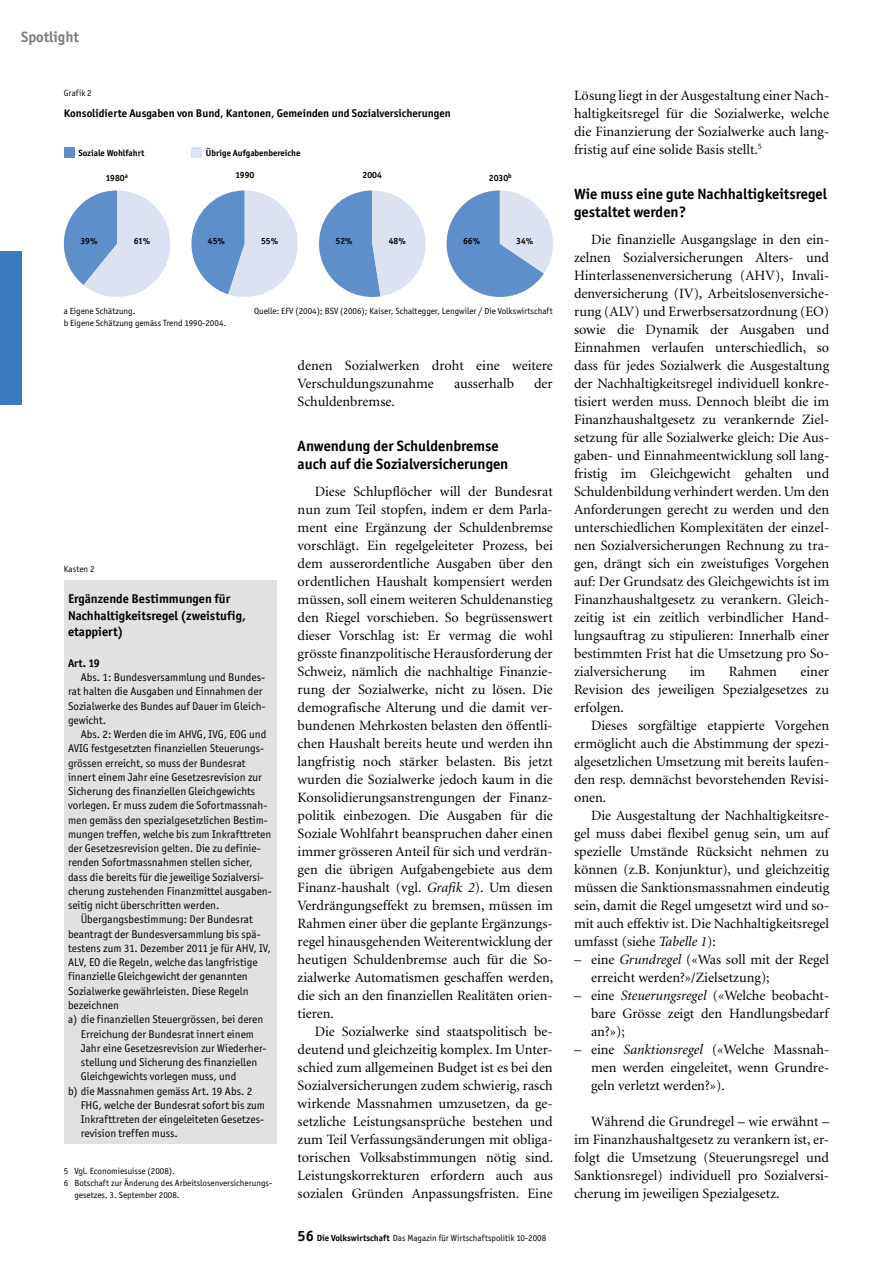
<style>
.page{position:relative;width:893px;height:1263px;background:#fff}
.page>*{position:absolute;margin:0;border:0;box-sizing:border-box;transform-origin:0 0}
._04_Zwischentitel_1{font:700 15px/18px "Officina San ITC";color:#000}
.t1{font:700 15px "Officina San ITC";color:#7c7c7c}
._03_Grundschrift{font:14.25px/18px "Minion";color:#000;text-align:justify}
._10_Kasten-Titel{font:700 12.75px/16.5px "Officina San ITC";color:#000}
._12_Kasten-Text{font:11.25px/14.2px "Officina San ITC";color:#000}
._07a_Legende_Bold{font:700 11.25px "Officina San ITC";color:#000}
._11_Kasten-Untertitel{font:700 11.25px "Officina San ITC";color:#000}
._09_Fussnote{font:9px/12px "Officina San ITC";color:#000}
._08_Abbildungen{font:9px "Officina San ITC";color:#000}
.t2{font:700 9px "Officina San ITC";color:#000}
._06_Abbildungen{font:9px "Officina San ITC";letter-spacing:.005em;color:#000}
.s1{font-style:italic}
.s2{font-weight:700;font-size:15px}
.s3{font-weight:700}
</style>
<div class="page">
<div style="left:0;top:252px;width:21px;height:153px;background:#3b7cc0"></div>
<div style="left:64px;top:580px;width:212px;height:563px;background:#e1e1e1"></div>
<div style="left:64px;top:148px;width:11px;height:10px;background:#5f8fca"></div>
<div style="left:191px;top:148px;width:11px;height:10px;background:#dbe3f3"></div>
<svg style="left:63px;top:190px;width:107px;height:107px"></svg>
<svg style="left:191px;top:190px;width:107px;height:107px"></svg>
<svg style="left:319px;top:190px;width:106px;height:107px"></svg>
<svg style="left:446px;top:190px;width:107px;height:107px"></svg>
<p class="t1" style="left:21px;top:27px;width:59px">Spotlight</p>
<p class="_08_Abbildungen" style="left:64px;top:87px;width:30px">Grafik 2</p>
<p class="_07a_Legende_Bold" style="left:64px;top:106px;width:389px">Konsolidierte Ausgaben von Bund, Kantonen, Gemeinden und Sozialversicherungen</p>
<p class="t2" style="left:78px;top:147px;width:68px">Soziale Wohlfahrt</p>
<p class="t2" style="left:206px;top:147px;width:96px">Übrige Aufgabenbereiche</p>
<p class="t2" style="left:106px;top:173px;width:23px">1980<sup>a</sup></p>
<p class="t2" style="left:235px;top:170px;width:20px">1990</p>
<p class="t2" style="left:362px;top:170px;width:21px">2004</p>
<p class="t2" style="left:489px;top:173px;width:24px">2030<sup>b</sup></p>
<p class="t2" style="left:80px;top:235px;width:19px">39%</p>
<p class="t2" style="left:134px;top:235px;width:18px">61%</p>
<p class="t2" style="left:208px;top:235px;width:19px">45%</p>
<p class="t2" style="left:261px;top:235px;width:19px">55%</p>
<p class="t2" style="left:336px;top:235px;width:19px">52%</p>
<p class="t2" style="left:389px;top:235px;width:19px">48%</p>
<p class="t2" style="left:463px;top:235px;width:19px">66%</p>
<p class="t2" style="left:516px;top:235px;width:19px">34%</p>
<p class="_08_Abbildungen" style="left:64px;top:306px;width:73px">a Eigene Schätzung.</p>
<p class="_08_Abbildungen" style="left:254px;top:306px;width:300px">Quelle: EFV (2004); BSV (2006); Kaiser, Schaltegger, Lengwiler / Die Volkswirtschaft</p>
<p class="_08_Abbildungen" style="left:64px;top:318px;width:164px">b Eigene Schätzung gemäss Trend 1990-2004.</p>
<p class="_06_Abbildungen" style="left:64px;top:564px;width:32px">Kasten 2</p>
<p class="_10_Kasten-Titel" style="left:68px;top:590px;width:179px">Ergänzende Bestimmungen für<br>Nachhaltigkeitsregel (zweistufig, etappiert)</p>
<p class="_11_Kasten-Untertitel" style="left:68px;top:656px;width:33px">Art. 19</p>
<p class="_12_Kasten-Text" style="left:68px;top:670px;width:199px;text-indent:13px">Abs. 1: Bundesversammlung und Bundes&shy;rat halten die Ausgaben und Einnahmen der Sozialwerke des Bundes auf Dauer im Gleich&shy;gewicht.</p>
<p class="_12_Kasten-Text" style="left:68px;top:727px;width:205px;text-indent:13px">Abs. 2: Werden die im AHVG, IVG, EOG und AVIG festgesetzten finanziellen Steuerungs&shy;grössen erreicht, so muss der Bundesrat innert einem Jahr eine Gesetzesrevision zur Sicherung des finanziellen Gleichgewichts vorlegen. Er muss zudem die Sofortmassnah&shy;men gemäss den spezialgesetzlichen Bestim&shy;mungen treffen, welche bis zum Inkrafttreten der Gesetzesrevision gelten. Die zu definie&shy;renden Sofortmassnahmen stellen sicher, dass die bereits für die jeweilige Sozialversi&shy;cherung zustehenden Finanzmittel ausgaben&shy;seitig nicht überschritten werden.</p>
<p class="_12_Kasten-Text" style="left:68px;top:912px;width:204px;text-indent:13px">Übergangsbestimmung: Der Bundesrat beantragt der Bundesversammlung bis spä&shy;testens zum 31. Dezember 2011 je für AHV, IV, ALV, EO die Regeln, welche das langfristige finanzielle Gleichgewicht der genannten Sozialwerke gewährleisten. Diese Regeln bezeichnen</p>
<p class="_12_Kasten-Text" style="left:81px;top:1012px;width:187px;text-indent:-13px">a) die finanziellen Steuergrössen, bei deren Erreichung der Bundesrat innert einem Jahr eine Gesetzesrevision zur Wiederher&shy;stellung und Sicherung des finanziellen Gleichgewichts vorlegen muss, und</p>
<p class="_12_Kasten-Text" style="left:81px;top:1083px;width:186px;text-indent:-13px">b) die Massnahmen gemäss Art. 19 Abs. 2<br>FHG, welche der Bundesrat sofort bis zum Inkrafttreten der eingeleiteten Gesetzes&shy;revision treffen muss.</p>
<p class="_09_Fussnote" style="left:64px;top:1164px;width:113px">5 Vgl. Economiesuisse (2008).</p>
<p class="_09_Fussnote" style="left:74px;top:1176px;width:199px;text-indent:-11px">6 Botschaft zur Änderung des Arbeitslosenversicherungs&shy;gesetzes, 3. September 2008.</p>
<p class="_03_Grundschrift" style="left:298px;top:356px;width:257px">denen Sozialwerken droht eine weitere<br>Verschuldungszunahme</p>
<p class="_03_Grundschrift" style="left:454px;top:374px;width:62px">ausserhalb</p>
<p class="_03_Grundschrift" style="left:534px;top:374px;width:20px">der</p>
<p class="_03_Grundschrift" style="left:298px;top:392px;width:99px">Schuldenbremse.</p>
<p class="_04_Zwischentitel_1" style="left:298px;top:436px;width:212px">Anwendung der Schuldenbremse auch auf die Sozialversicherungen</p>
<p class="_03_Grundschrift" style="left:298px;top:482px;width:257px;text-indent:17px">Diese Schlupflöcher will der Bundesrat nun zum Teil stopfen, indem er dem Parla&shy;ment eine Ergänzung der Schuldenbremse vorschlägt. Ein regelgeleiteter Prozess, bei dem ausserordentliche Ausgaben über den ordentlichen Haushalt kompensiert werden müssen, soll einem weiteren Schuldenanstieg den Riegel vorschieben. So begrüssenswert dieser Vorschlag ist: Er vermag die wohl grösste finanzpolitische Herausforderung der Schweiz, nämlich die nachhaltige Finanzie&shy;rung der Sozialwerke, nicht zu lösen. Die demografische Alterung und die damit ver&shy;bundenen Mehrkosten belasten den öffentli&shy;chen Haushalt bereits heute und werden ihn langfristig noch stärker belasten. Bis jetzt wurden die Sozialwerke jedoch kaum in die Konsolidierungsanstrengungen der Finanz&shy;politik einbezogen. Die Ausgaben für die Soziale Wohlfahrt beanspruchen daher einen immer grösseren Anteil für sich und verdrän&shy;gen die übrigen Aufgabengebiete aus dem Finanz-haushalt (vgl. <span class="s1">Grafik 2</span>). Um diesen Verdrängungseffekt zu bremsen, müssen im Rahmen einer über die geplante Ergänzungs&shy;regel hinausgehenden Weiterentwicklung der heutigen Schuldenbremse auch für die So&shy;zialwerke Automatismen geschaffen werden, die sich an den finanziellen Realitäten orien&shy;tieren.</p>
<p class="_03_Grundschrift" style="left:298px;top:1022px;width:257px;text-indent:17px">Die Sozialwerke sind staatspolitisch be&shy;deutend und gleichzeitig komplex. Im Unter&shy;schied zum allgemeinen Budget ist es bei den Sozialversicherungen zudem schwierig, rasch wirkende Massnahmen umzusetzen, da ge&shy;setzliche Leistungsansprüche bestehen und zum Teil Verfassungsänderungen mit obliga&shy;torischen Volksabstimmungen nötig sind.<br>Leistungskorrekturen erfordern auch aus sozialen Gründen Anpassungsfristen. Eine</p>
<p class="_09_Fussnote" style="left:298px;top:1232px;width:250px"><span class="s2">56</span> <span class="s3">Die Volkswirtschaft</span> Das Magazin für Wirtschaftspolitik 10-2008</p>
<p class="_03_Grundschrift" style="left:574px;top:86px;width:257px">Lösung liegt in der Ausgestaltung einer Nach&shy;haltigkeitsregel für die Sozialwerke, welche die Finanzierung der Sozialwerke auch lang&shy;fristig auf eine solide Basis stellt.<sup>5</sup></p>
<p class="_04_Zwischentitel_1" style="left:574px;top:184px;width:254px">Wie muss eine gute Nachhaltigkeitsregel gestaltet werden?</p>
<p class="_03_Grundschrift" style="left:574px;top:230px;width:257px;text-indent:17px">Die finanzielle Ausgangslage in den ein&shy;zelnen Sozialversicherungen Alters- und Hinterlassenenversicherung (AHV), Invali&shy;denversicherung (IV), Arbeitslosenversiche&shy;rung (ALV) und Erwerbsersatzordnung (EO) sowie die Dynamik der Ausgaben und Einnahmen verlaufen unterschiedlich, so dass für jedes Sozialwerk die Ausgestaltung der Nachhaltigkeitsregel individuell konkre&shy;tisiert werden muss. Dennoch bleibt die im Finanzhaushaltgesetz zu verankernde Ziel&shy;setzung für alle Sozialwerke gleich: Die Aus&shy;gaben- und Einnahmeentwicklung soll lang&shy;fristig im Gleichgewicht gehalten und Schuldenbildung verhindert werden. Um den Anforderungen gerecht zu werden und den unterschiedlichen Komplexitäten der einzel&shy;nen Sozialversicherungen Rechnung zu tra&shy;gen, drängt sich ein zweistufiges Vorgehen auf: Der Grundsatz des Gleichgewichts ist im Finanzhaushaltgesetz zu verankern. Gleich&shy;zeitig ist ein zeitlich verbindlicher Hand&shy;lungsauftrag zu stipulieren: Innerhalb einer bestimmten Frist hat die Umsetzung pro So&shy;zialversicherung</p>
<p class="_03_Grundschrift" style="left:690px;top:662px;width:17px">im</p>
<p class="_03_Grundschrift" style="left:729px;top:662px;width:50px">Rahmen</p>
<p class="_03_Grundschrift" style="left:574px;top:662px;width:257px;text-indent:226px">einer Revision des jeweiligen Spezialgesetzes zu erfolgen.</p>
<p class="_03_Grundschrift" style="left:574px;top:716px;width:257px;text-indent:17px">Dieses sorgfältige etappierte Vorgehen ermöglicht auch die Abstimmung der spezi&shy;algesetzlichen Umsetzung mit bereits laufen&shy;den resp. demnächst bevorstehenden Revisi&shy;onen.</p>
<p class="_03_Grundschrift" style="left:574px;top:806px;width:257px;text-indent:17px">Die Ausgestaltung der Nachhaltigkeitsre&shy;gel muss dabei flexibel genug sein, um auf spezielle Umstände Rücksicht nehmen zu können (z.B. Konjunktur), und gleichzeitig müssen die Sanktionsmassnahmen eindeutig sein, damit die Regel umgesetzt wird und so&shy;mit auch effektiv ist. Die Nachhaltigkeitsregel umfasst (siehe <span class="s1">Tabelle 1</span>):</p>
<p class="_03_Grundschrift" style="left:591px;top:950px;width:240px;text-indent:-17px">– eine <span class="s1">Grundregel</span> («Was soll mit der Regel erreicht werden?»/Zielsetzung);</p>
<p class="_03_Grundschrift" style="left:591px;top:986px;width:240px;text-indent:-17px">– eine <span class="s1">Steuerungsregel</span> («Welche beobacht&shy;bare Grösse zeigt den Handlungsbedarf an?»);</p>
<p class="_03_Grundschrift" style="left:591px;top:1040px;width:240px;text-indent:-17px">– eine <span class="s1">Sanktionsregel</span> («Welche Massnah&shy;men werden eingeleitet, wenn Grundre&shy;geln verletzt werden?»).</p>
<p class="_03_Grundschrift" style="left:574px;top:1112px;width:257px;text-indent:17px">Während die Grundregel – wie erwähnt – im Finanzhaushaltgesetz zu verankern ist, er&shy;folgt die Umsetzung (Steuerungsregel und Sanktionsregel) individuell pro Sozialversi&shy;cherung im jeweiligen Spezialgesetz.</p>
</div>
